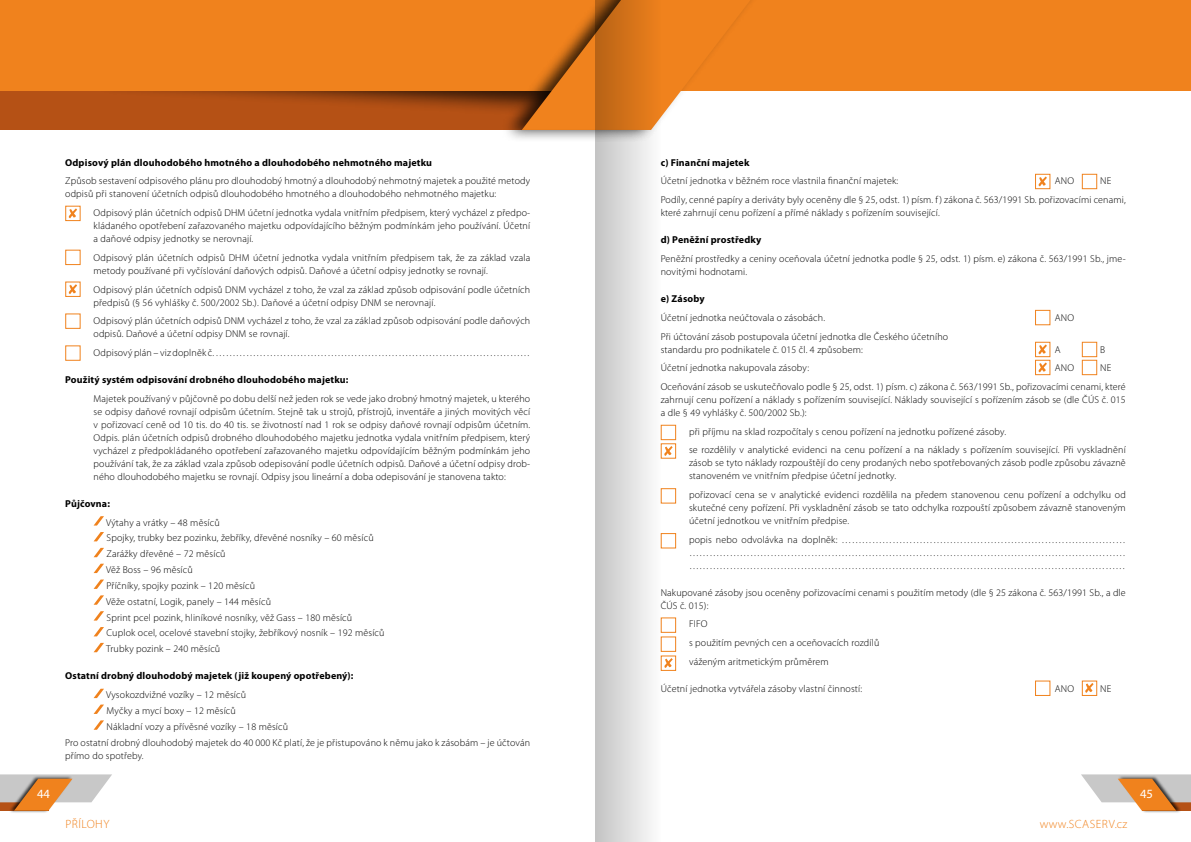
<style>
.page{position:relative;width:1191px;height:842px;background:#fff}
.page>*{position:absolute;margin:0;border:0;box-sizing:border-box;transform-origin:0 0}
.t1{font:12.6px "Myriad Pro";color:#fff}
.t2{font:300 12px "Myriad Pro";letter-spacing:.04em;color:#f0821d}
.t3{font:300 10px/13px "Myriad Pro";letter-spacing:.015em;color:#000}
.t4{font:700 10px "Myriad Pro";letter-spacing:.015em;color:#000}
</style>
<div class="page">
<div style="left:0;top:91px;width:595px;height:39px;background:#b55115"></div>
<div style="left:94px;top:0;width:517px;height:120px;background:#000;opacity:.75"></div>
<div style="left:0;top:0;width:1191px;height:91px;background:#f0821d"></div>
<div style="left:8px;top:775px;width:64px;height:39px;background:#000;opacity:.75"></div>
<svg style="left:0;top:774px;width:112px;height:37px"></svg>
<div style="left:1117px;top:775px;width:64px;height:39px;background:#000;opacity:.75"></div>
<svg style="left:1081px;top:774px;width:110px;height:37px"></svg>
<div style="left:501px;top:0;width:269px;height:143px;background:#000;opacity:.75"></div>
<svg style="left:522px;top:0;width:228px;height:130px"></svg>
<svg style="left:94px;top:516px;width:10px;height:9px"></svg>
<svg style="left:94px;top:532px;width:10px;height:9px"></svg>
<svg style="left:94px;top:548px;width:10px;height:9px"></svg>
<svg style="left:94px;top:564px;width:10px;height:9px"></svg>
<svg style="left:94px;top:579px;width:10px;height:10px"></svg>
<svg style="left:94px;top:595px;width:10px;height:10px"></svg>
<svg style="left:94px;top:611px;width:10px;height:10px"></svg>
<svg style="left:94px;top:627px;width:10px;height:9px"></svg>
<svg style="left:94px;top:643px;width:10px;height:9px"></svg>
<svg style="left:94px;top:689px;width:10px;height:9px"></svg>
<svg style="left:94px;top:704px;width:10px;height:10px"></svg>
<svg style="left:94px;top:720px;width:10px;height:10px"></svg>
<div style="left:1035px;top:310px;width:15px;height:15px;border:1px solid #f0821d"></div>
<div style="left:1035px;top:342px;width:15px;height:15px;border:1px solid #f0821d"></div>
<div style="left:1035px;top:360px;width:15px;height:15px;border:1px solid #f0821d"></div>
<div style="left:1035px;top:680px;width:15px;height:16px;border:1px solid #f0821d"></div>
<div style="left:1035px;top:174px;width:15px;height:15px;border:1px solid #f0821d"></div>
<div style="left:65px;top:206px;width:16px;height:15px;border:1px solid #f0821d"></div>
<div style="left:65px;top:250px;width:16px;height:15px;border:1px solid #f0821d"></div>
<div style="left:65px;top:281px;width:16px;height:16px;border:1px solid #f0821d"></div>
<div style="left:65px;top:313px;width:16px;height:16px;border:1px solid #f0821d"></div>
<div style="left:65px;top:345px;width:16px;height:16px;border:1px solid #f0821d"></div>
<div style="left:1081px;top:342px;width:16px;height:15px;border:1px solid #f0821d"></div>
<div style="left:1081px;top:360px;width:16px;height:15px;border:1px solid #f0821d"></div>
<div style="left:1081px;top:680px;width:16px;height:16px;border:1px solid #f0821d"></div>
<div style="left:1081px;top:174px;width:16px;height:15px;border:1px solid #f0821d"></div>
<svg style="left:1038px;top:177px;width:9px;height:9px"></svg>
<svg style="left:69px;top:284px;width:8px;height:10px"></svg>
<svg style="left:69px;top:208px;width:8px;height:10px"></svg>
<svg style="left:1038px;top:344px;width:9px;height:10px"></svg>
<svg style="left:1038px;top:362px;width:9px;height:10px"></svg>
<div style="left:660px;top:425px;width:16px;height:15px;border:1px solid #f0821d"></div>
<div style="left:660px;top:443px;width:16px;height:16px;border:1px solid #f0821d"></div>
<div style="left:660px;top:488px;width:16px;height:16px;border:1px solid #f0821d"></div>
<div style="left:660px;top:533px;width:16px;height:15px;border:1px solid #f0821d"></div>
<div style="left:660px;top:617px;width:16px;height:16px;border:1px solid #f0821d"></div>
<div style="left:660px;top:636px;width:16px;height:16px;border:1px solid #f0821d"></div>
<div style="left:660px;top:655px;width:16px;height:16px;border:1px solid #f0821d"></div>
<svg style="left:664px;top:446px;width:8px;height:10px"></svg>
<svg style="left:664px;top:658px;width:8px;height:10px"></svg>
<svg style="left:1085px;top:683px;width:8px;height:10px"></svg>
<svg style="left:595px;top:0;width:66px;height:842px"></svg>
<p class="t4" style="left:65px;top:156px;width:368px">Odpisový plán dlouhodobého hmotného a dlouhodobého nehmotného majetku</p>
<p class="t3" style="left:65px;top:175px;width:466px">Způsob sestavení odpisového plánu pro dlouhodobý hmotný a dlouhodobý nehmotný majetek a použité metody odpisů při stanovení účetních odpisů dlouhodobého hmotného a dlouhodobého nehmotného majetku:</p>
<p class="t3" style="left:94px;top:206px;width:438px;text-align:justify">Odpisový plán účetních odpisů DHM účetní jednotka vydala vnitřním předpisem, který vycházel z předpo&shy;kládaného opotřebení zařazovaného majetku odpovídajícího běžným podmínkám jeho používání. Účetní a daňové odpisy jednotky se nerovnají.</p>
<p class="t3" style="left:94px;top:251px;width:438px">Odpisový plán účetních odpisů DHM účetní jednotka vydala vnitřním předpisem tak, že za základ vzala metody používané při vyčíslování daňových odpisů. Daňové a účetní odpisy jednotky se rovnají.</p>
<p class="t3" style="left:94px;top:283px;width:438px">Odpisový plán účetních odpisů DNM vycházel z toho, že vzal za základ způsob odpisování podle účetních předpisů (§ 56 vyhlášky č. 500/2002 Sb.). Daňové a účetní odpisy DNM se nerovnají.</p>
<p class="t3" style="left:94px;top:314px;width:438px">Odpisový plán účetních odpisů DNM vycházel z toho, že vzal za základ způsob odpisování podle daňových odpisů. Daňové a účetní odpisy DNM se rovnají.</p>
<p class="t3" style="left:94px;top:346px;width:438px">Odpisový plán – viz doplněk č. …………………………………………………………………………………</p>
<p class="t4" style="left:65px;top:373px;width:285px">Použitý systém odpisování drobného dlouhodobého majetku:</p>
<p class="t3" style="left:94px;top:392px;width:438px;text-align:justify">Majetek používaný v půjčovně po dobu delší než jeden rok se vede jako drobný hmotný majetek, u kterého se odpisy daňové rovnají odpisům účetním. Stejně tak u strojů, přístrojů, inventáře a jiných movitých věcí v pořizovací ceně od 10 tis. do 40 tis. se životností nad 1 rok se odpisy daňové rovnají odpisům účetním.<br>Odpis. plán účetních odpisů drobného dlouhodobého majetku jednotka vydala vnitřním předpisem, který vycházel z předpokládaného opotřebení zařazovaného majetku odpovídajícím běžným podmínkám jeho používání tak, že za základ vzala způsob odepisování podle účetních odpisů. Daňové a účetní odpisy drob&shy;ného dlouhodobého majetku se rovnají. Odpisy jsou lineární a doba odepisování je stanovena takto:</p>
<p class="t4" style="left:65px;top:497px;width:46px">Půjčovna:</p>
<p class="t3" style="left:106px;top:514px;width:280px;line-height:15.8px">Výtahy a vrátky – 48 měsíců<br>Spojky, trubky bez pozinku, žebříky, dřevěné nosníky – 60 měsíců Zarážky dřevěné – 72 měsíců<br>Věž Boss – 96 měsíců<br>Příčníky, spojky pozink – 120 měsíců<br>Věže ostatní, Logik, panely – 144 měsíců<br>Sprint pcel pozink, hliníkové nosníky, věž Gass – 180 měsíců<br>Cuplok ocel, ocelové stavební stojky, žebříkový nosník – 192 měsíců Trubky pozink – 240 měsíců</p>
<p class="t4" style="left:65px;top:669px;width:290px">Ostatní drobný dlouhodobý majetek (již koupený opotřebený):</p>
<p class="t3" style="left:106px;top:688px;width:141px">Vysokozdvižné vozíky – 12 měsíců</p>
<p class="t3" style="left:107px;top:704px;width:131px">Myčky a mycí boxy – 12 měsíců</p>
<p class="t3" style="left:107px;top:720px;width:183px">Nákladní vozy a přívěsné vozíky – 18 měsíců</p>
<p class="t3" style="left:65px;top:736px;width:466px">Pro ostatní drobný dlouhodobý majetek do 40 000 Kč platí, že je přistupováno k němu jako k zásobám – je účtován</p>
<p class="t3" style="left:65px;top:749px;width:80px">přímo do spotřeby.</p>
<p class="t4" style="left:660px;top:156px;width:90px">c) Finanční majetek</p>
<p class="t3" style="left:660px;top:175px;width:239px">Účetní jednotka v běžném roce vlastnila finanční majetek:</p>
<p class="t3" style="left:1055px;top:175px;width:21px">ANO</p>
<p class="t3" style="left:660px;top:172px;width:466px;line-height:18.7px;text-indent:439px">NE<br>Podíly, cenné papíry a deriváty byly oceněny dle § 25, odst. 1) písm. f ) zákona č. 563/1991 Sb. pořizovacími cenami,</p>
<p class="t3" style="left:660px;top:206px;width:280px">které zahrnují cenu pořízení a přímé náklady s pořízením související.</p>
<p class="t4" style="left:660px;top:233px;width:102px">d) Peněžní prostředky</p>
<p class="t3" style="left:660px;top:252px;width:466px">Peněžní prostředky a ceniny oceňovala účetní jednotka podle § 25, odst. 1) písm. e) zákona č. 563/1991 Sb., jme&shy;novitými hodnotami.</p>
<p class="t4" style="left:660px;top:292px;width:45px">e) Zásoby</p>
<p class="t3" style="left:660px;top:311px;width:166px">Účetní jednotka neúčtovala o zásobách.</p>
<p class="t3" style="left:1054px;top:311px;width:21px">ANO</p>
<p class="t3" style="left:660px;top:330px;width:289px">Při účtování zásob postupovala účetní jednotka dle Českého účetního standardu pro podnikatele č. 015 čl. 4 způsobem:</p>
<p class="t3" style="left:1054px;top:343px;width:7px">A</p>
<p class="t3" style="left:1100px;top:343px;width:7px">B</p>
<p class="t3" style="left:660px;top:361px;width:150px">Účetní jednotka nakupovala zásoby:</p>
<p class="t3" style="left:1054px;top:361px;width:21px">ANO</p>
<p class="t3" style="left:660px;top:359px;width:466px;line-height:18.7px;text-indent:439px">NE<br>Oceňování zásob se uskutečňovalo podle § 25, odst. 1) písm. c) zákona č. 563/1991 Sb., pořizovacími cenami, které</p>
<p class="t3" style="left:660px;top:393px;width:466px">zahrnují cenu pořízení a náklady s pořízením související. Náklady související s pořízením zásob se (dle ČÚS č. 015 a dle § 49 vyhlášky č. 500/2002 Sb.):</p>
<p class="t3" style="left:689px;top:422px;width:438px;line-height:18.7px">při příjmu na sklad rozpočítaly s cenou pořízení na jednotku pořízené zásoby.<br>se rozdělily v analytické evidenci na cenu pořízení a na náklady s pořízením související. Při vyskladnění</p>
<p class="t3" style="left:689px;top:456px;width:438px">zásob se tyto náklady rozpouštějí do ceny prodaných nebo spotřebovaných zásob podle způsobu závazně stanoveném ve vnitřním předpise účetní jednotky.</p>
<p class="t3" style="left:689px;top:488px;width:438px;text-align:justify">pořizovací cena se v analytické evidenci rozdělila na předem stanovenou cenu pořízení a odchylku od skutečné ceny pořízení. Při vyskladnění zásob se tato odchylka rozpouští způsobem závazně stanoveným účetní jednotkou ve vnitřním předpise.</p>
<p class="t3" style="left:689px;top:533px;width:438px;text-align:justify">popis nebo odvolávka na doplněk: ………………………………………………………………………… ………………………………………………………………………………………………………………… …………………………………………………………………………………………………………………</p>
<p class="t3" style="left:660px;top:586px;width:466px">Nakupované zásoby jsou oceněny pořizovacími cenami s použitím metody (dle § 25 zákona č. 563/1991 Sb., a dle<br>ČÚS č. 015):</p>
<p class="t3" style="left:689px;top:615px;width:192px;line-height:18.7px">FIFO<br>s použitím pevných cen a oceňovacích rozdílů váženým aritmetickým průměrem</p>
<p class="t3" style="left:660px;top:682px;width:203px">Účetní jednotka vytvářela zásoby vlastní činností:</p>
<p class="t3" style="left:1054px;top:682px;width:21px">ANO</p>
<p class="t3" style="left:1100px;top:682px;width:13px">NE</p>
<p class="t1" style="left:37px;top:786px;width:14px">44</p>
<p class="t1" style="left:1140px;top:786px;width:14px">45</p>
<p class="t2" style="left:65px;top:817px;width:46px">PŘÍLOHY</p>
<p class="t2" style="left:1040px;top:817px;width:89px">www.SCASERV.cz</p>
</div>
